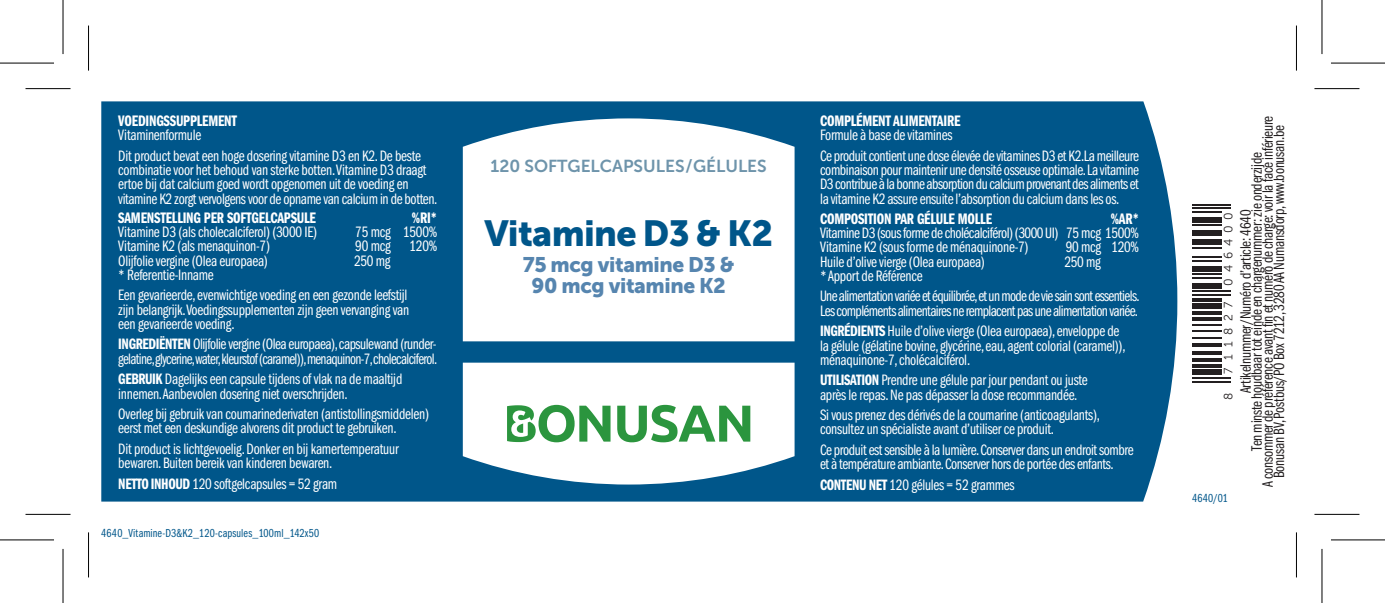
<style>
.page{position:relative;width:1385px;height:603px;background:#fff}
.page>*{position:absolute;margin:0;border:0;box-sizing:border-box;transform-origin:0 0}
.Productnaam{font:36px "Museo Sans 900";letter-spacing:-.02em;color:#00568a}
.Ondertitel{font:21px/21px "Museo Sans 900";letter-spacing:-.02em;color:#5685af;text-align:center}
.Inhoud{font:17.4px "Museo Sans 700";color:#6e94ab}
.Body_Regular{font:15.6px/14.4px "Franklin Gothic Book Cmpr";letter-spacing:-.015em;color:#fff}
.Body_Regular_FRANS{font:15.6px/14.4px "Franklin Gothic Book Cmpr";letter-spacing:-.02em;color:#fff}
.Artikelnummer{font:15.6px "Franklin Gothic Book Cmpr";letter-spacing:-.015em;color:#231f20}
.Body_Regular_FRANS-2{font:15.6px "Franklin Gothic Book Cmpr";letter-spacing:-.04em;color:#fff}
.Body_Bold{font:15.6px "Franklin Gothic Demi Cmpr";letter-spacing:-.015em;color:#fff}
.Body_Regular-2{font:15.6px "Franklin Gothic Book Cmpr";letter-spacing:-.04em;color:#fff}
.Versienummer{font:12px "Franklin Gothic Book Cmpr";letter-spacing:.01em;color:#00568a}
.t1{font:12px "Museo Sans 300";letter-spacing:.5em;color:#231f20}
.s1{font-family:"Franklin Gothic Demi Cmpr"}
</style>
<div class="page">
<div style="left:101px;top:101px;width:1076px;height:400px;background:#00568a"></div>
<svg style="left:463px;top:362px;width:331px;height:122px"></svg>
<svg style="left:463px;top:118px;width:331px;height:223px"></svg>
<svg style="left:617px;top:404px;width:133px;height:38px"></svg>
<svg style="left:507px;top:404px;width:103px;height:38px"></svg>
<hr style="left:1192px;top:380px;width:39px;height:2px;background:#231f20">
<hr style="left:1192px;top:377px;width:39px;height:1px;background:#231f20">
<div style="left:1192px;top:369px;width:29px;height:6px;background:#231f20"></div>
<svg style="left:1192px;top:364px;width:29px;height:3px"></svg>
<hr style="left:1192px;top:358px;width:29px;height:4px;background:#231f20">
<svg style="left:1192px;top:351px;width:29px;height:3px"></svg>
<hr style="left:1192px;top:343px;width:29px;height:3px;background:#231f20">
<hr style="left:1192px;top:337px;width:29px;height:2px;background:#231f20">
<hr style="left:1192px;top:329px;width:29px;height:2px;background:#231f20">
<hr style="left:1192px;top:324px;width:29px;height:2px;background:#231f20">
<svg style="left:1192px;top:317px;width:29px;height:3px"></svg>
<hr style="left:1192px;top:311px;width:29px;height:4px;background:#231f20">
<div style="left:1192px;top:303px;width:29px;height:6px;background:#231f20"></div>
<hr style="left:1192px;top:298px;width:29px;height:3px;background:#231f20">
<hr style="left:1192px;top:294px;width:39px;height:2px;background:#231f20">
<hr style="left:1192px;top:290px;width:39px;height:2px;background:#231f20">
<div style="left:1192px;top:282px;width:29px;height:6px;background:#231f20"></div>
<hr style="left:1192px;top:277px;width:29px;height:2px;background:#231f20">
<hr style="left:1192px;top:273px;width:29px;height:2px;background:#231f20">
<div style="left:1192px;top:266px;width:29px;height:5px;background:#231f20"></div>
<hr style="left:1192px;top:260px;width:29px;height:2px;background:#231f20">
<hr style="left:1192px;top:256px;width:29px;height:2px;background:#231f20">
<hr style="left:1192px;top:247px;width:29px;height:2px;background:#231f20">
<div style="left:1192px;top:239px;width:29px;height:6px;background:#231f20"></div>
<div style="left:1192px;top:230px;width:29px;height:5px;background:#231f20"></div>
<hr style="left:1192px;top:224px;width:29px;height:2px;background:#231f20">
<div style="left:1192px;top:217px;width:29px;height:5px;background:#231f20"></div>
<hr style="left:1192px;top:211px;width:29px;height:2px;background:#231f20">
<hr style="left:1192px;top:207px;width:39px;height:2px;background:#231f20">
<hr style="left:1192px;top:203px;width:39px;height:2px;background:#231f20">
<svg style="left:26px;top:514px;width:45px;height:1px"></svg>
<svg style="left:1314px;top:514px;width:45px;height:1px"></svg>
<hr style="left:26px;top:88px;width:45px;height:1px;background:#000">
<hr style="left:1314px;top:88px;width:45px;height:1px;background:#000">
<hr style="left:26px;top:513px;width:45px;height:1px;background:#000">
<hr style="left:1314px;top:513px;width:45px;height:1px;background:#000">
<hr style="left:88px;top:26px;width:1px;height:45px;background:#000">
<hr style="left:88px;top:532px;width:1px;height:45px;background:#000">
<hr style="left:1296px;top:26px;width:1px;height:45px;background:#000">
<hr style="left:1296px;top:532px;width:1px;height:45px;background:#000">
<svg style="left:0;top:540px;width:54px;height:1px"></svg>
<svg style="left:1331px;top:540px;width:54px;height:1px"></svg>
<hr style="left:0;top:62px;width:54px;height:2px;background:#000">
<hr style="left:1331px;top:62px;width:54px;height:2px;background:#000">
<hr style="left:0;top:539px;width:54px;height:1px;background:#000">
<hr style="left:1331px;top:539px;width:54px;height:1px;background:#000">
<hr style="left:62px;top:0;width:2px;height:54px;background:#000">
<hr style="left:62px;top:548px;width:2px;height:54px;background:#000">
<hr style="left:1321px;top:0;width:1px;height:54px;background:#000">
<hr style="left:1321px;top:548px;width:1px;height:54px;background:#000">
<p class="Body_Bold" style="left:118px;top:112px;width:120px">VOEDINGSSUPPLEMENT</p>
<p class="Body_Regular" style="left:118px;top:128px;width:84px">Vitaminenformule</p>
<p class="Body_Regular" style="left:118px;top:149px;width:320px">Dit product bevat een hoge dosering vitamine D3 en K2. De beste combinatie voor het behoud van sterke botten. Vitamine D3 draagt ertoe bij dat calcium goed wordt opgenomen uit de voeding en vitamine K2 zorgt vervolgens voor de opname van calcium in de botten.</p>
<p class="Body_Bold" style="left:118px;top:209px;width:199px">SAMENSTELLING PER SOFTGELCAPSULE</p>
<p class="Body_Bold" style="left:412px;top:209px;width:27px">%RI*</p>
<p class="Body_Regular" style="left:118px;top:225px;width:200px">Vitamine D3 (als cholecalciferol) (3000 IE)</p>
<p class="Body_Regular" style="left:355px;top:225px;width:83px">75 mcg 1500%</p>
<p class="Body_Regular" style="left:118px;top:239px;width:153px">Vitamine K2 (als menaquinon-7)</p>
<p class="Body_Regular" style="left:355px;top:239px;width:83px">90 mcg 120%</p>
<p class="Body_Regular" style="left:118px;top:253px;width:151px">Olijfolie vergine (Olea europaea)</p>
<p class="Body_Regular" style="left:354px;top:253px;width:38px">250 mg</p>
<p class="Body_Regular" style="left:118px;top:267px;width:97px">* Referentie-Inname</p>
<p class="Body_Regular" style="left:118px;top:288px;width:292px;text-align:justify">Een gevarieerde, evenwichtige voeding en een gezonde leefstijl zijn belangrijk. Voedingssupplementen zijn geen vervanging van een gevarieerde voeding.</p>
<p class="Body_Regular" style="left:118px;top:337px;width:320px"><span class="s1">INGREDIËNTEN</span> Olijfolie vergine (Olea europaea), capsulewand (runder-</p>
<p class="Body_Regular-2" style="left:118px;top:350px;width:320px">gelatine,glycerine,water,kleurstof (caramel)),menaquinon-7,cholecalciferol.</p>
<p class="Body_Regular" style="left:118px;top:372px;width:285px"><span class="s1">GEBRUIK</span> Dagelijks een capsule tijdens of vlak na de maaltijd innemen. Aanbevolen dosering niet overschrijden.</p>
<p class="Body_Regular" style="left:118px;top:407px;width:312px">Overleg bij gebruik van coumarinederivaten (antistollingsmiddelen) eerst met een deskundige alvorens dit product te gebruiken.</p>
<p class="Body_Regular" style="left:118px;top:441px;width:282px">Dit product is lichtgevoelig. Donker en bij kamertemperatuur bewaren. Buiten bereik van kinderen bewaren.</p>
<p class="Body_Regular" style="left:118px;top:476px;width:220px"><span class="s1">NETTO INHOUD</span> 120 softgelcapsules = 52 gram</p>
<p class="Versienummer" style="left:101px;top:526px;width:219px">4640_Vitamine-D3&amp;K2_120-capsules_100ml_142x50</p>
<p class="Inhoud" style="left:490px;top:156px;width:278px">120 SOFTGELCAPSULES/GÉLULES</p>
<p class="Productnaam" style="left:484px;top:213px;width:290px">Vitamine D3 &amp; K2</p>
<p class="Ondertitel" style="left:523px;top:254px;width:213px">75 mcg vitamine D3 &amp;<br>90 mcg vitamine K2</p>
<p class="Body_Bold" style="left:820px;top:112px;width:142px">COMPLÉMENT ALIMENTAIRE</p>
<p class="Body_Regular_FRANS" style="left:820px;top:128px;width:134px">Formule à base de vitamines</p>
<p class="Body_Regular_FRANS" style="left:820px;top:149px;width:320px;text-align:justify">Ce produit contient une dose élevée de vitamines D3 et K2.La meilleure combinaison pour maintenir une densité osseuse optimale. La vitamine D3 contribue à la bonne absorption du calcium provenant des aliments et la vitamine K2 assure ensuite l’absorption du calcium dans les os.</p>
<p class="Body_Bold" style="left:820px;top:210px;width:174px">COMPOSITION PAR GÉLULE MOLLE</p>
<p class="Body_Bold" style="left:1110px;top:210px;width:30px">%AR*</p>
<p class="Body_Regular_FRANS" style="left:820px;top:226px;width:320px">Vitamine D3 (sous forme de cholécalciférol) (3000 UI) 75 mcg 1500%</p>
<p class="Body_Regular_FRANS" style="left:820px;top:240px;width:210px">Vitamine K2 (sous forme de ménaquinone-7)</p>
<p class="Body_Regular_FRANS" style="left:1065px;top:240px;width:75px">90 mcg 120%</p>
<p class="Body_Regular_FRANS" style="left:820px;top:254px;width:166px">Huile d’olive vierge (Olea europaea)</p>
<p class="Body_Regular_FRANS" style="left:1064px;top:254px;width:38px">250 mg</p>
<p class="Body_Regular_FRANS" style="left:820px;top:268px;width:104px">* Apport de Référence</p>
<p class="Body_Regular_FRANS-2" style="left:820px;top:287px;width:321px">Une alimentation variée et équilibrée,et un mode de vie sain sont essentiels.</p>
<p class="Body_Regular_FRANS-2" style="left:820px;top:302px;width:319px">Les compléments alimentaires ne remplacent pas une alimentation variée.</p>
<p class="Body_Regular_FRANS" style="left:820px;top:324px;width:307px"><span class="s1">INGRÉDIENTS</span> Huile d’olive vierge (Olea europaea), enveloppe de la gélule (gélatine bovine, glycérine, eau, agent colorial (caramel)), ménaquinone-7, cholécalciférol.</p>
<p class="Body_Regular" style="left:820px;top:373px;width:269px"><span class="s1">UTILISATION</span> Prendre une gélule par jour pendant ou juste après le repas. Ne pas dépasser la dose recommandée.</p>
<p class="Body_Regular_FRANS" style="left:820px;top:408px;width:281px">Si vous prenez des dérivés de la coumarine (anticoagulants), consultez un spécialiste avant d’utiliser ce produit.</p>
<p class="Body_Regular_FRANS" style="left:820px;top:442px;width:315px">Ce produit est sensible à la lumière. Conserver dans un endroit sombre et à température ambiante. Conserver hors de portée des enfants.</p>
<p class="Body_Regular" style="left:820px;top:477px;width:196px"><span class="s1">CONTENU NET</span> 120 gélules = 52 grammes</p>
<p class="Artikelnummer" style="left:1259px;top:487px;width:373px;rotate:-90deg">A consommer de préférence avant fin et numéro de charge: voir la face inférieure</p>
<p class="Artikelnummer" style="left:1270px;top:477px;width:354px;rotate:-90deg">Bonusan BV, Postbus/PO Box 7212, 3280 AA Numansdorp, www.bonusan.be</p>
<p class="Artikelnummer" style="left:1248px;top:450px;width:299px;rotate:-90deg">Ten minste houdbaar tot einde en chargenummer: zie onderzijde</p>
<p class="t1" style="left:1221px;top:285px;width:75px;rotate:-90deg">046400</p>
<p class="Artikelnummer" style="left:1237px;top:393px;width:185px;rotate:-90deg">Artikelnummer/Numéro d’article: 4640</p>
<p class="t1" style="left:1221px;top:373px;width:74px;rotate:-90deg">711827</p>
<p class="t1" style="left:1221px;top:400px;width:9px;rotate:-90deg">8</p>
<p class="Versienummer" style="left:1192px;top:490px;width:37px">4640/01</p>
</div>
